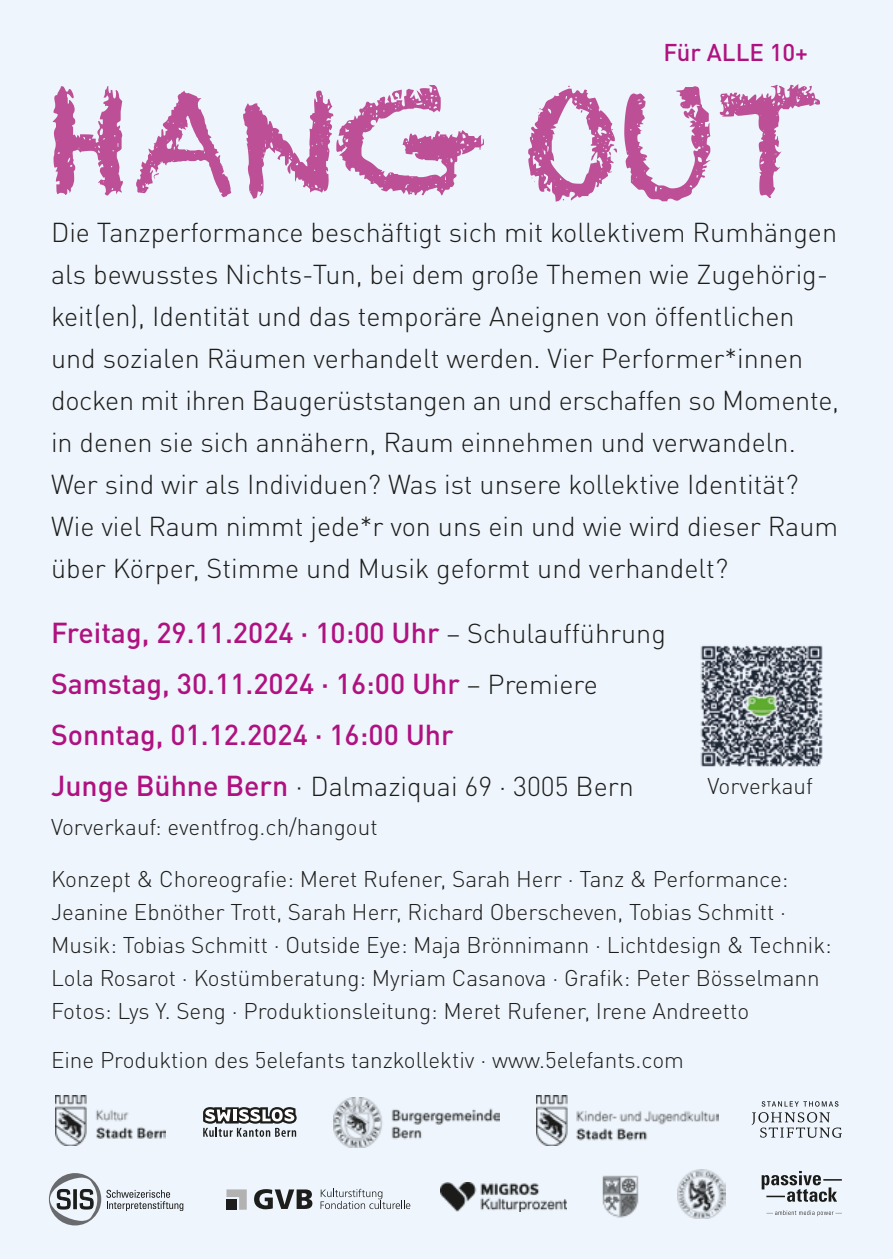
<style>
.page{position:relative;width:893px;height:1259px;background:#eef5fc}
.page>*{position:absolute;margin:0;border:0;box-sizing:border-box;transform-origin:0 0}
.t1{font:139.2px "Chalkduster";color:#bd4f97}
.t2{font:500 28.5px/51px "DINOT";color:#af1280}
.t3{font:300 27px/42px "DINOT";color:#1d1d1b}
.t4{font:500 24px "DINOT";color:#af1280}
.t5{font:300 22.5px/33px "DINOT";color:#1d1d1b}
.s1{font-weight:300;font-size:27px;color:#1d1d1b}
.s2{font-weight:500;font-size:28.5px;color:#af1280}
.s3{font-size:28.5px}
</style>
<div class="page">
<img style="left:700px;top:645px;width:123px;height:122px">
<svg style="left:49px;top:1173px;width:52px;height:52px"></svg>
<svg style="left:106px;top:1189px;width:77px;height:22px"></svg>
<svg style="left:50px;top:1177px;width:47px;height:44px"></svg>
<img style="left:333px;top:1097px;width:167px;height:50px">
<img style="left:536px;top:1095px;width:182px;height:50px">
<img style="left:55px;top:1095px;width:111px;height:50px">
<img style="left:440px;top:1182px;width:126px;height:29px">
<svg style="left:254px;top:1189px;width:58px;height:20px"></svg>
<svg style="left:226px;top:1189px;width:21px;height:20px"></svg>
<svg style="left:321px;top:1188px;width:89px;height:21px"></svg>
<svg style="left:762px;top:1171px;width:80px;height:45px"></svg>
<svg style="left:203px;top:1107px;width:94px;height:29px"></svg>
<img style="left:678px;top:1170px;width:48px;height:48px">
<img style="left:602px;top:1175px;width:37px;height:43px">
<svg style="left:752px;top:1112px;width:90px;height:25px"></svg>
<svg style="left:762px;top:1101px;width:76px;height:5px"></svg>
<p class="t4" style="left:663px;top:37px;width:146px">Für ALLE 10+</p>
<h1 class="t1" style="left:47px;top:61px;width:778px">HANG OUT</h1>
<p class="t3" style="left:51px;top:211px;width:790px">Die Tanzperformance beschäftigt sich mit kollektivem Rumhängen als bewusstes Nichts-Tun, bei dem große Themen wie Zugehörig&shy;keit(en), Identität und das temporäre Aneignen von öffentlichen und sozialen Räumen verhandelt werden. Vier Performer*innen docken mit ihren Baugerüststangen an und erschaffen so Momente, in denen sie sich annähern, Raum einnehmen und verwandeln.<br>Wer sind wir als Individuen? Was ist unsere kollektive Identität?<br>Wie viel Raum nimmt jede*r von uns ein und wie wird dieser Raum über Körper, Stimme und Musik geformt und verhandelt?</p>
<p class="t2" style="left:51px;top:606px;width:616px">Freitag, 29.11.2024 · 10:00 Uhr <span class="s1">– Schulaufführung<br></span>Samstag, 30.11.2024 · 16:00 Uhr <span class="s1">– Premiere<br></span>Sonntag, 01.12.2024 · 16:00 Uhr</p>
<p class="t3" style="left:51px;top:765px;width:584px"><span class="s2">Junge Bühne Bern</span> <span class="s3">·</span> Dalmaziquai 69 · 3005 Bern</p>
<p class="t5" style="left:707px;top:769px;width:107px">Vorverkauf</p>
<p class="t5" style="left:51px;top:810px;width:328px">Vorverkauf: eventfrog.ch/hangout</p>
<p class="t5" style="left:51px;top:862px;width:782px">Konzept &amp; Choreografie: Meret Rufener, Sarah Herr · Tanz &amp; Performance:<br>Jeanine Ebnöther Trott, Sarah Herr, Richard Oberscheven, Tobias Schmitt · Musik: Tobias Schmitt · Outside Eye: Maja Brönnimann · Lichtdesign &amp; Technik:<br>Lola Rosarot · Kostümberatung: Myriam Casanova · Grafik: Peter Bösselmann Fotos: Lys Y. Seng · Produktionsleitung: Meret Rufener, Irene Andreetto</p>
<p class="t5" style="left:51px;top:1043px;width:634px">Eine Produktion des 5elefants tanzkollektiv · www.5elefants.com</p>
</div>
